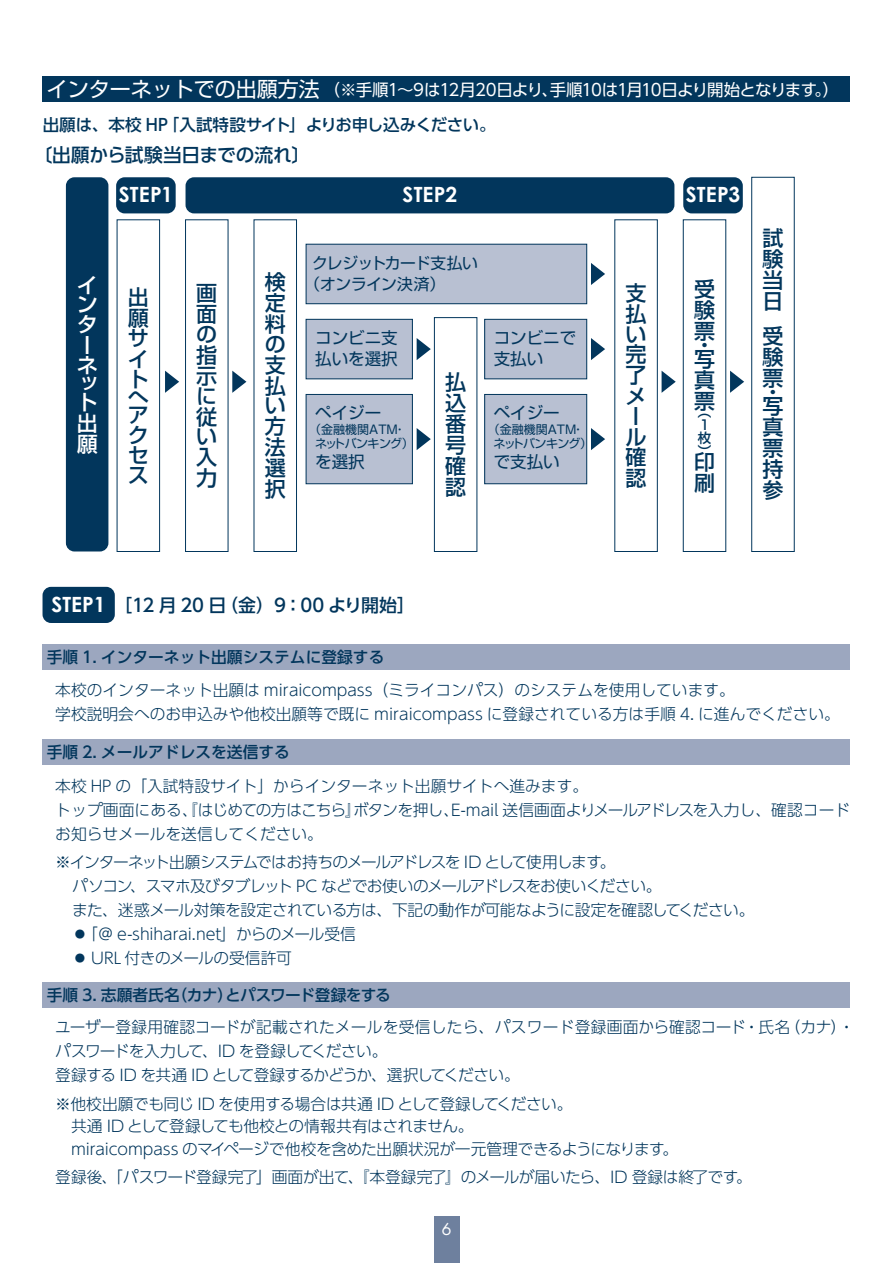
<style>
.page{position:relative;width:893px;height:1263px;background:#fff}
.page>*{position:absolute;margin:0;border:0;box-sizing:border-box;transform-origin:0 0}
.t1{font:500 21px/21px "Shin Go Pr 6";color:#02365c;text-align:justify}
.t2{font:700 21px "Century Gothic";letter-spacing:.005em;color:#fff}
.t3{font:500 21px/20.1px "Shin Go Pr 6";color:#fff}
.t4{font:500 18.75px "UD Shin Go Pro";letter-spacing:-.01em;color:#02365c}
.t5{font:500 18px "UD Shin Go Pro";letter-spacing:-.04em;color:#02365c}
.t6{font:18px "Futura PT";color:#fff}
.t7{font:16.5px "UD Shin Go Pro";letter-spacing:-.06em;color:#fff}
.t8{font:16.5px/21px "Shin Go Pr 6";color:#02365c}
.t9{font:500 16.5px "UD Shin Go Pro";letter-spacing:-.015em;color:#02365c}
.t10{font:300 15.75px/24px "UD Shin Go Pro";letter-spacing:-.01em;color:#02365c}
.t11{font:300 15.75px/24px "UD Shin Go Pro";letter-spacing:-.045em;color:#02365c}
.t12{font:500 15.75px "UD Shin Go Pro";color:#02365c}
.t13{font:500 15.75px "UD Shin Go Pro";letter-spacing:-.03em;color:#02365c}
.t14{font:15.75px/21px "Shin Go Pr 6";letter-spacing:-.025em;color:#02365c}
.t15{font:500 13.5px/13.2px "Shin Go Pr 6";color:#02365c}
.t16{font:12px/14.4px "Shin Go Pr 6";letter-spacing:-.04em;color:#02365c}
.s1{font-family:"Shin Go Pr 6";font-size:21px}
.s2{font-family:"Century Gothic";font-weight:700;font-size:21px;color:#fff}
.s3{font-family:"Rodin Pro L";font-weight:400}
</style>
<div class="page">
<div style="left:43px;top:77px;width:807px;height:25px;background:#02365c"></div>
<div style="left:434px;top:1216px;width:25px;height:47px;background:#6e809e"></div>
<div style="left:43px;top:587px;width:72px;height:36px;background:#02365c;border-radius:9px"></div>
<div style="left:66px;top:177px;width:42px;height:374px;background:#02365c;border-radius:9px"></div>
<div style="left:117px;top:219px;width:43px;height:333px;border:1px solid #02365c"></div>
<div style="left:116px;top:177px;width:60px;height:36px;background:#02365c;border-radius:9px"></div>
<div style="left:683px;top:177px;width:60px;height:36px;background:#02365c;border-radius:9px"></div>
<div style="left:186px;top:177px;width:488px;height:36px;background:#02365c;border-radius:9px"></div>
<div style="left:185px;top:219px;width:43px;height:333px;border:1px solid #02365c"></div>
<div style="left:254px;top:219px;width:43px;height:333px;border:1px solid #02365c"></div>
<div style="left:306px;top:244px;width:281px;height:60px;background:#b8c0d2"></div>
<div style="left:306px;top:244px;width:281px;height:60px;border:1px solid #02365c"></div>
<div style="left:306px;top:319px;width:106px;height:60px;background:#b8c0d2"></div>
<div style="left:306px;top:319px;width:107px;height:60px;border:1px solid #02365c"></div>
<div style="left:306px;top:394px;width:106px;height:90px;background:#b8c0d2"></div>
<div style="left:306px;top:394px;width:107px;height:90px;border:1px solid #02365c"></div>
<div style="left:485px;top:319px;width:102px;height:60px;background:#b8c0d2"></div>
<div style="left:484px;top:319px;width:103px;height:60px;border:1px solid #02365c"></div>
<div style="left:485px;top:394px;width:102px;height:90px;background:#b8c0d2"></div>
<div style="left:484px;top:394px;width:103px;height:90px;border:1px solid #02365c"></div>
<div style="left:434px;top:317px;width:43px;height:235px;border:1px solid #02365c"></div>
<div style="left:614px;top:219px;width:44px;height:333px;border:1px solid #02365c"></div>
<div style="left:683px;top:219px;width:43px;height:333px;border:1px solid #02365c"></div>
<div style="left:751px;top:177px;width:44px;height:375px;border:1px solid #02365c"></div>
<svg style="left:165px;top:371px;width:14px;height:22px"></svg>
<svg style="left:232px;top:371px;width:14px;height:22px"></svg>
<svg style="left:662px;top:371px;width:14px;height:22px"></svg>
<svg style="left:730px;top:371px;width:14px;height:22px"></svg>
<svg style="left:417px;top:338px;width:14px;height:22px"></svg>
<svg style="left:417px;top:428px;width:14px;height:22px"></svg>
<svg style="left:591px;top:338px;width:14px;height:22px"></svg>
<svg style="left:591px;top:263px;width:14px;height:22px"></svg>
<svg style="left:591px;top:428px;width:14px;height:22px"></svg>
<div style="left:43px;top:644px;width:807px;height:25px;background:#9ca7bf"></div>
<div style="left:43px;top:739px;width:807px;height:26px;background:#9ca7bf"></div>
<div style="left:43px;top:982px;width:807px;height:26px;background:#9ca7bf"></div>
<p class="t7" style="left:47px;top:76px;width:794px"><span class="s1">インターネットでの出願方法</span>（※手順1〜9は12月20日より、手順10は1月10日より開始となります。）</p>
<p class="t9" style="left:43px;top:112px;width:454px">出願は、本校 HP「入試特設サイト」よりお申し込みください。</p>
<p class="t4" style="left:33px;top:140px;width:279px">〔出願から試験当日までの流れ〕</p>
<h1 class="t2" style="left:119px;top:181px;width:56px">STEP1</h1>
<h1 class="t2" style="left:403px;top:181px;width:56px">STEP2</h1>
<h1 class="t2" style="left:686px;top:181px;width:56px">STEP3</h1>
<h1 class="t3" style="left:77px;top:274px;width:22px">インターネ</h1>
<h1 class="t3" style="left:77px;top:373px;width:21px;line-height:18.3px">ット</h1>
<h1 class="t3" style="left:77px;top:411px;width:22px;line-height:21px">出願</h1>
<h1 class="t1" style="left:128px;top:285px;width:22px">出願サイト</h1>
<h1 class="t1" style="left:128px;top:387px;width:22px;line-height:17.5px">へア</h1>
<h1 class="t1" style="left:128px;top:424px;width:21px;line-height:20px">クセス</h1>
<p class="t14" style="left:304px;top:251px;width:175px;text-indent:8px">クレジットカード支払い（オンライン決済）</p>
<p class="t8" style="left:315px;top:326px;width:84px">コンビニ支払いを選択</p>
<p class="t8" style="left:315px;top:401px;width:67px">ペイジー</p>
<p class="t16" style="left:315px;top:421px;width:100px;text-indent:-6px">（金融機関ATM・ネットバンキング）</p>
<p class="t8" style="left:315px;top:450px;width:51px">を選択</p>
<h1 class="t1" style="left:196px;top:282px;width:22px;line-height:20.5px">画面の指示に従い入力</h1>
<h1 class="t1" style="left:265px;top:271px;width:22px">検定料の支払い方法選択</h1>
<h1 class="t1" style="left:626px;top:281px;width:22px;line-height:20.5px;text-align:left">支払い完了メール確認</h1>
<h1 class="t1" style="left:694px;top:277px;width:22px">受験票</h1>
<p class="t8" style="left:494px;top:326px;width:84px">コンビニで支払い</p>
<h1 class="t1" style="left:694px;top:333px;width:14px">・</h1>
<h1 class="t1" style="left:694px;top:347px;width:22px">写真票<sub>（</sub></h1>
<p class="t15" style="left:698px;top:417px;width:15px">１枚）</p>
<h1 class="t1" style="left:694px;top:450px;width:21px">印刷</h1>
<h1 class="t1" style="left:445px;top:370px;width:22px">払込番号確認</h1>
<p class="t8" style="left:494px;top:401px;width:67px">ペイジー</p>
<p class="t16" style="left:494px;top:421px;width:100px;text-indent:-6px">（金融機関ATM・ネットバンキング）</p>
<p class="t8" style="left:494px;top:450px;width:67px">で支払い</p>
<h1 class="t1" style="left:762px;top:227px;width:22px">試験当日</h1>
<h1 class="t1" style="left:762px;top:325px;width:22px">受験票</h1>
<h1 class="t1" style="left:762px;top:381px;width:14px">・</h1>
<h1 class="t1" style="left:762px;top:395px;width:22px">写真票持参</h1>
<p class="t5" style="left:51px;top:590px;width:365px"><span class="s2">STEP1</span> ［12 月 20 日（金）9：00 より開始］</p>
<p class="t12" style="left:47px;top:644px;width:339px">手順 1. インターネット出願システムに登録する</p>
<p class="t10" style="left:55px;top:677px;width:786px">本校のインターネット出願は miraicompass（ミライコンパス）のシステムを使用しています。<br>学校説明会へのお申込みや他校出願等で既に miraicompass に登録されている方は手順 4. に進んでください。</p>
<p class="t12" style="left:47px;top:739px;width:245px">手順 2. メールアドレスを送信する</p>
<p class="t10" style="left:55px;top:773px;width:797px">本校 HP の「入試特設サイト」からインターネット出願サイトへ進みます。<br>トップ画面にある、『はじめての方はこちら』ボタンを押し、E-mail 送信画面よりメールアドレスを入力し、確認コードお知らせメールを送信してください。</p>
<p class="t11" style="left:72px;top:850px;width:684px;text-indent:-17px">※インターネット出願システムではお持ちのメールアドレスを ID として使用します。<br>パソコン、スマホ及びタブレット PC などでお使いのメールアドレスをお使いください。<br>また、迷惑メール対策を設定されている方は、下記の動作が可能なように設定を確認してください。<span class="s3">◦</span>「＠ e-shiharai.net」からのメール受信<br><span class="s3">◦</span> URL 付きのメールの受信許可</p>
<p class="t13" style="left:47px;top:982px;width:346px">手順 3. 志願者氏名（カナ）とパスワード登録をする</p>
<p class="t10" style="left:55px;top:1014px;width:801px">ユーザー登録用確認コードが記載されたメールを受信したら、パスワード登録画面から確認コード・氏名（カナ）・パスワードを入力して、ID を登録してください。<br>登録する ID を共通 ID として登録するかどうか、選択してください。</p>
<p class="t10" style="left:55px;top:1092px;width:624px;line-height:22.5px">※他校出願でも同じ ID を使用する場合は共通 ID として登録してください。<br>　共通 ID として登録しても他校との情報共有はされません。<br>　miraicompass のマイページで他校を含めた出願状況が一元管理できるようになります。</p>
<p class="t10" style="left:55px;top:1164px;width:698px">登録後、「パスワード登録完了」画面が出て、『本登録完了』のメールが届いたら、ID 登録は終了です。</p>
<p class="t6" style="left:441px;top:1218px;width:12px">6</p>
</div>
